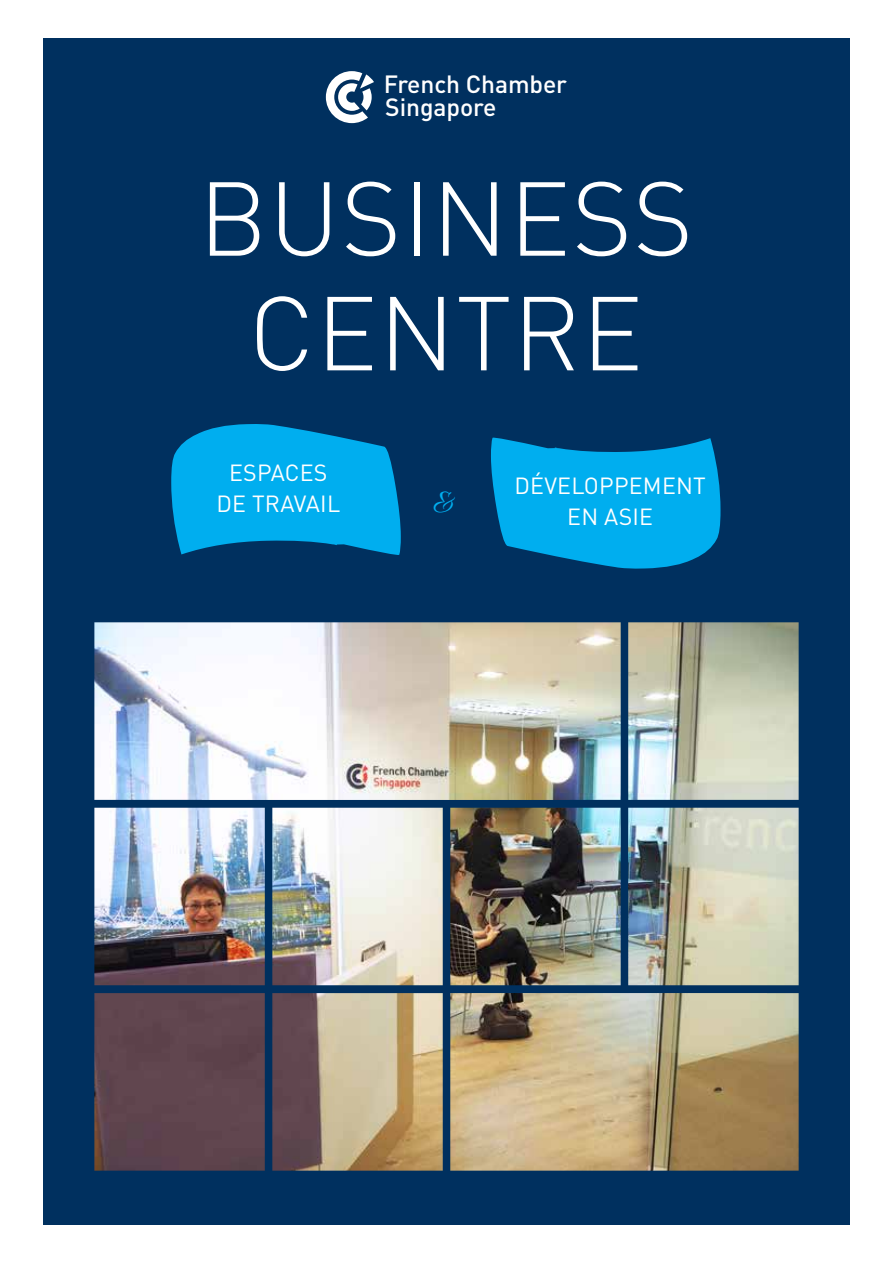
<style>
.page{position:relative;width:893px;height:1263px;background:#fff}
.page>*{position:absolute;margin:0;border:0;box-sizing:border-box;transform-origin:0 0}
.t1{font:300 103.2px/114.6px "DIN Pro";letter-spacing:.01em;color:#fff;text-align:center}
.t2{font:34.5px "Allura";color:#00aeef}
.t3{font:500 24.6px/23px "DIN Pro";letter-spacing:-.005em;color:#fff}
.t4{font:23.1px/30.8px "DIN Pro";color:#fff;text-align:center}
</style>
<div class="page">
<div style="left:43px;top:38px;width:807px;height:1186px;background:#00305f"></div>
<img style="left:94px;top:622px;width:705px;height:549px">
<svg style="left:326px;top:71px;width:48px;height:52px"></svg>
<svg style="left:171px;top:424px;width:230px;height:131px"></svg>
<svg style="left:491px;top:437px;width:230px;height:132px"></svg>
<p class="t3" style="left:384px;top:71px;width:185px">French Chamber<br>Singapore</p>
<h1 class="t1" style="left:198px;top:157px;width:496px">BUSINESS<br>CENTRE</h1>
<p class="t4" style="left:216px;top:456px;width:50px">ESPACES<br>DE TRAVAIL</p>
<h2 class="t2" style="left:432px;top:484px;width:26px">&amp;</h2>
<p class="t4" style="left:514px;top:469px;width:46px">DéVELOPPEMENT</p>
<p class="t4" style="left:567px;top:500px;width:50px">EN ASIE</p>
</div>
